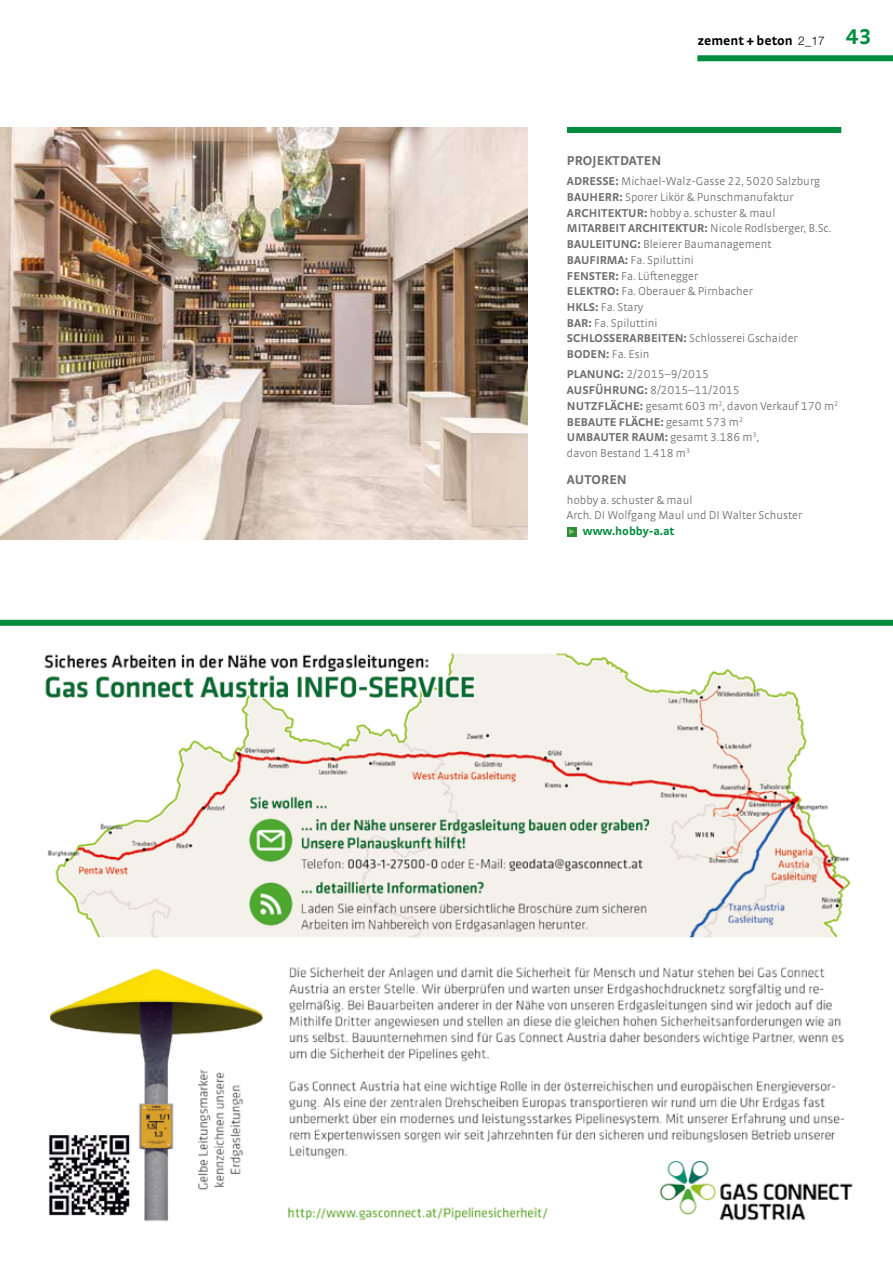
<style>
.page{position:relative;width:893px;height:1263px;background:#fff}
.page>*{position:absolute;margin:0;border:0;box-sizing:border-box;transform-origin:0 0}
.t1{font:700 13.5px "Strada TF";letter-spacing:.005em;color:#706f6f}
.t2{font:700 13.5px "Strada";color:#000}
.t3{font:300 12px/15.8px "Strada TF";letter-spacing:.005em;color:#706f6f}
.t4{font:700 12px "Strada TF";color:#008c3c}
.s1{font-family:"Helvetica Neue LT";font-weight:300;font-size:12px}
.s2{font-family:"Strada TF";font-size:22.5px;color:#008c3c}
.s3{font-weight:700}
</style>
<div class="page">
<div style="left:697px;top:55px;width:196px;height:6px;background:#008c3c"></div>
<div style="left:567px;top:127px;width:274px;height:6px;background:#008c3c"></div>
<div style="left:567px;top:527px;width:10px;height:10px;background:#279134"></div>
<svg style="left:569px;top:529px;width:6px;height:6px"></svg>
<img style="left:0;top:128px;width:527px;height:412px">
<div style="left:0;top:620px;width:893px;height:6px;background:#008c3c"></div>
<img style="left:44px;top:653px;width:809px;height:568px">
<p class="t2" style="left:697px;top:32px;width:176px">zement + beton <span class="s1">2_17</span> <span class="s2">43</span></p>
<p class="t1" style="left:567px;top:152px;width:96px">PROJEKTDATEN</p>
<p class="t3" style="left:567px;top:173px;width:266px"><span class="s3">ADRESSE:</span> Michael-Walz-Gasse 22, 5020 Salzburg <span class="s3">BAUHERR:</span> Sporer Likör &amp; Punschmanufaktur <span class="s3">ARCHITEKTUR:</span> hobby a. schuster &amp; maul <span class="s3">MITARBEIT ARCHITEKTUR:</span> Nicole Rodlsberger, B.Sc.<br><span class="s3">BAULEITUNG:</span> Bleierer Baumanagement <span class="s3">BAUFIRMA:</span> Fa. Spiluttini<br><span class="s3">FENSTER:</span> Fa. Lüftenegger<br><span class="s3">ELEKTRO:</span> Fa. Oberauer &amp; Pirnbacher<br><span class="s3">HKLS:</span> Fa. Stary<br><span class="s3">BAR:</span> Fa. Spiluttini<br><span class="s3">SCHLOSSERARBEITEN:</span> Schlosserei Gschaider <span class="s3">BODEN:</span> Fa. Esin</p>
<p class="t3" style="left:567px;top:366px;width:273px"><span class="s3">PLANUNG:</span> 2/2015–9/2015<br><span class="s3">AUSFÜHRUNG:</span> 8/2015–11/2015<br><span class="s3">NUTZFLÄCHE:</span> gesamt 603 m<sup>2</sup>, davon Verkauf 170 m<sup>2<br></sup><span class="s3">BEBAUTE FLÄCHE:</span> gesamt 573 m<sup>2<br></sup><span class="s3">UMBAUTER RAUM:</span> gesamt 3.186 m<sup>3</sup>,<br>davon Bestand 1.418 m<sup>3</sup></p>
<p class="t1" style="left:567px;top:471px;width:61px">AUTOREN</p>
<p class="t3" style="left:567px;top:492px;width:237px">hobby a. schuster &amp; maul<br>Arch. DI Wolfgang Maul und DI Walter Schuster</p>
<p class="t4" style="left:583px;top:524px;width:93px">www.hobby-a.at</p>
</div>
